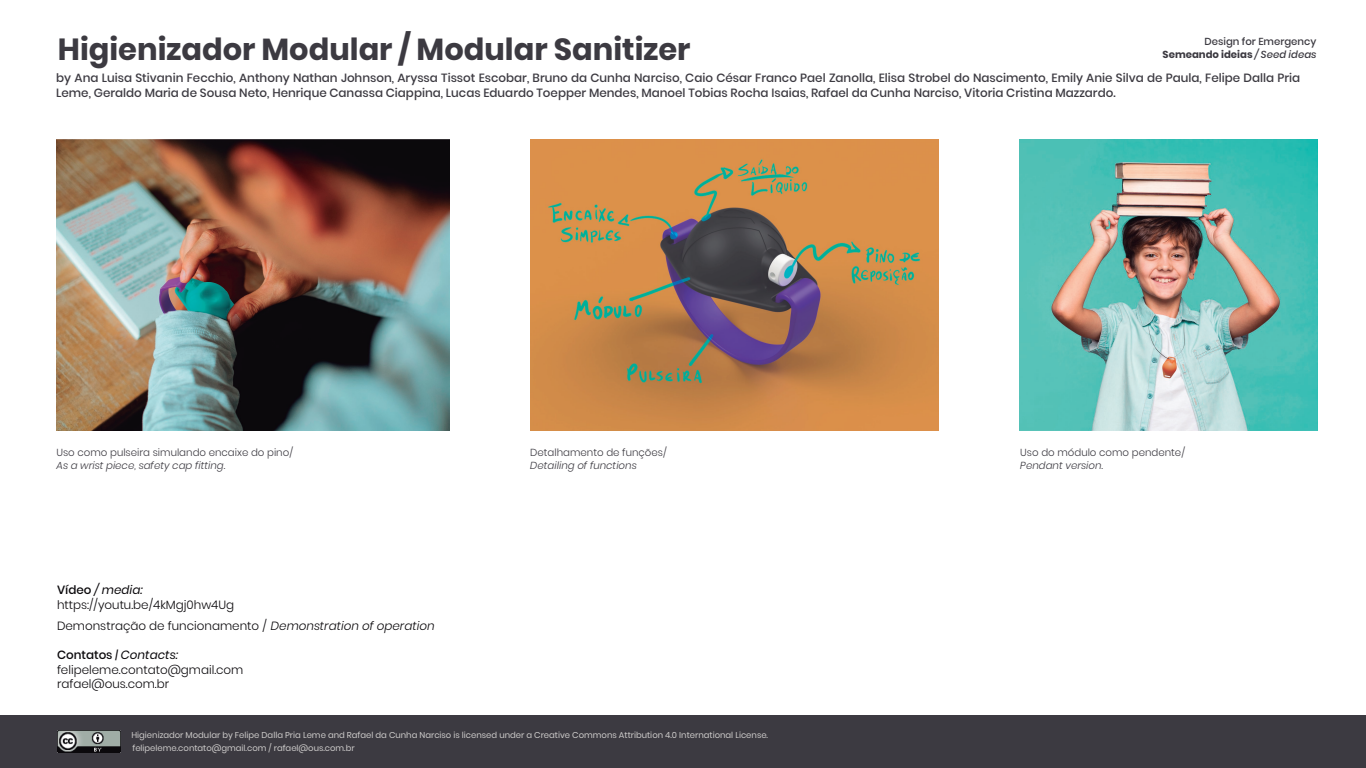
<style>
.page{position:relative;width:1366px;height:768px;background:#fff}
.page>*{position:absolute;margin:0;border:0;box-sizing:border-box;transform-origin:0 0}
.t1{font:700 30.4px "Poppins";color:#3c3a41}
.t2{font:500 11.9px/14.3px "Poppins";color:#3c3a41}
.t3{font:300 11.9px/14.5px "Poppins";color:#0b090c}
.t4{font:300 10.2px "Poppins";color:#3c3a41}
.t5{font:italic 300 10.2px "Poppins";color:#3c3a41}
.t6{font:500 10.1px/12.2px "Poppins";color:#3c3a41;text-align:right}
.t7{font:8.5px/12.5px "Poppins";color:#cdcbca}
.s1{font-weight:700}
.s2{font-style:italic}
.s3{font-weight:500}
.s4{font-weight:400;font-style:italic}
</style>
<div class="page">
<div style="left:0;top:715px;width:1366px;height:53px;background:#3c3a41"></div>
<img style="left:57px;top:730px;width:63px;height:23px">
<img style="left:1020px;top:139px;width:298px;height:292px">
<img style="left:56px;top:139px;width:394px;height:292px">
<img style="left:531px;top:139px;width:408px;height:292px">
<h1 class="t1" style="left:58px;top:32px;width:634px">Higienizador Modular / Modular Sanitizer</h1>
<p class="t6" style="left:1163px;top:36px;width:155px">Design for Emergency<br><span class="s1">Semeando ideias</span> <span class="s2">/ Seed ideas</span></p>
<p class="t2" style="left:56px;top:71px;width:1246px">by Ana Luisa Stivanin Fecchio, Anthony Nathan Johnson, Aryssa Tissot Escobar, Bruno da Cunha Narciso, Caio César Franco Pael Zanolla, Elisa Strobel do Nascimento, Emily Anie Silva de Paula, Felipe Dalla Pria<br>Leme, Geraldo Maria de Sousa Neto, Henrique Canassa Ciappina, Lucas Eduardo Toepper Mendes, Manoel Tobias Rocha Isaias, Rafael da Cunha Narciso, Vitoria Cristina Mazzardo.</p>
<p class="t4" style="left:56px;top:447px;width:238px">Uso como pulseira simulando encaixe do pino/</p>
<p class="t5" style="left:56px;top:459px;width:170px">As a wrist piece, safety cap fitting.</p>
<p class="t3" style="left:57px;top:583px;width:179px"><span class="s3">Vídeo</span> <span class="s4">/ media: </span>https://youtu.be/4kMgj0hw4Ug</p>
<p class="t3" style="left:57px;top:618px;width:379px">Demonstração de funcionamento / <span class="s2">Demonstration of operation</span></p>
<p class="t3" style="left:57px;top:648px;width:188px"><span class="s3">Contatos</span> <span class="s4">| Contacts: </span>felipeleme.contato@gmail.com rafael@ous.com.br</p>
<p class="t4" style="left:530px;top:447px;width:138px">Detalhamento de funções/</p>
<p class="t5" style="left:530px;top:459px;width:108px">Detailing of functions</p>
<p class="t7" style="left:131px;top:729px;width:638px">Higienizador Modular by Felipe Dalla Pria Leme and Rafael da Cunha Narciso is licensed under a Creative Commons Attribution 4.0 International License. felipeleme.contato@gmail.com / rafael@ous.com.br</p>
<p class="t4" style="left:1020px;top:447px;width:166px">Uso do módulo como pendente/</p>
<p class="t5" style="left:1020px;top:459px;width:84px">Pendant version.</p>
</div>
